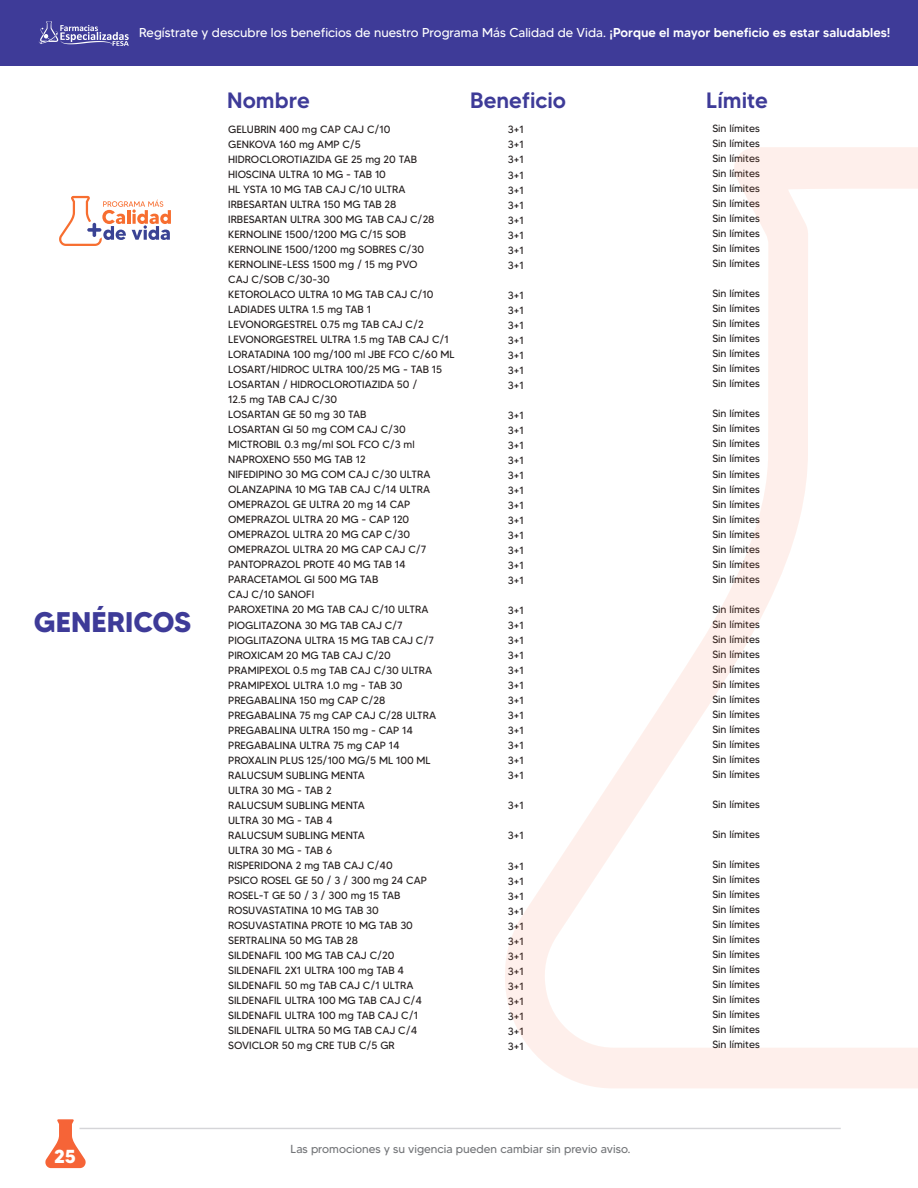
<style>
.page{position:relative;width:918px;height:1188px;background:#fff}
.page>*{position:absolute;margin:0;border:0;box-sizing:border-box;transform-origin:0 0}
.t1{font:700 28.35px "MADETOMMY";color:#3e3b98}
.t2{font:500 22.2px "MADETOMMY";color:#3e3b98}
.t3{font:700 18.9px "MADETOMMY";color:#fff}
.t4{font:12.9px "MADETOMMY";color:#fff}
.t5{font:11.7px "MADETOMMY";color:#737578}
.t6{font:10.5px/15px "MADETOMMY";color:#241f1f;text-align:justify}
.s1{font-weight:500}
</style>
<div class="page">
<svg style="left:59px;top:196px;width:112px;height:50px"></svg>
<hr style="left:79px;top:1128px;width:762px;height:1px;background:#96969e">
<svg style="left:45px;top:1119px;width:41px;height:49px"></svg>
<div style="left:0;top:0;width:918px;height:65px;background:#3e3b98"></div>
<svg style="left:39px;top:21px;width:90px;height:25px"></svg>
<svg style="left:505px;top:147px;width:413px;height:941px"></svg>
<p class="t4" style="left:139px;top:24px;width:753px">Regístrate y descubre los beneficios de nuestro Programa Más Calidad de Vida. <span class="s1">¡Porque el mayor beneficio es estar saludables!</span></p>
<h1 class="t1" style="left:34px;top:604px;width:159px">GENÉRICOS</h1>
<h3 class="t3" style="left:54px;top:1144px;width:23px">25</h3>
<h2 class="t2" style="left:227px;top:86px;width:84px">Nombre</h2>
<h2 class="t2" style="left:470px;top:86px;width:98px">Beneficio</h2>
<h2 class="t2" style="left:706px;top:86px;width:63px">Límite</h2>
<p class="t6" style="left:508px;top:122px;width:18px">3+1<br>3+1<br>3+1<br>3+1<br>3+1<br>3+1<br>3+1<br>3+1<br>3+1<br>3+1</p>
<p class="t6" style="left:508px;top:287px;width:18px">3+1<br>3+1<br>3+1<br>3+1<br>3+1<br>3+1<br>3+1</p>
<p class="t6" style="left:508px;top:407px;width:18px">3+1<br>3+1<br>3+1<br>3+1<br>3+1<br>3+1<br>3+1<br>3+1<br>3+1<br>3+1<br>3+1<br>3+1</p>
<p class="t6" style="left:508px;top:602px;width:18px">3+1<br>3+1<br>3+1<br>3+1<br>3+1<br>3+1<br>3+1<br>3+1<br>3+1<br>3+1<br>3+1<br>3+1</p>
<p class="t6" style="left:508px;top:797px;width:18px">3+1</p>
<p class="t6" style="left:508px;top:827px;width:18px">3+1</p>
<p class="t6" style="left:508px;top:858px;width:18px">3+1<br>3+1<br>3+1<br>3+1<br>3+1<br>3+1<br>3+1<br>3+1<br>3+1<br>3+1<br>3+1<br>3+1<br>3+1</p>
<p class="t6" style="left:712px;top:121px;width:49px">Sin límites Sin límites Sin límites Sin límites Sin límites Sin límites Sin límites Sin límites Sin límites Sin límites</p>
<p class="t6" style="left:712px;top:286px;width:49px">Sin límites Sin límites Sin límites Sin límites Sin límites Sin límites Sin límites</p>
<p class="t6" style="left:712px;top:406px;width:49px">Sin límites Sin límites Sin límites Sin límites Sin límites Sin límites Sin límites Sin límites Sin límites Sin límites Sin límites Sin límites</p>
<p class="t6" style="left:712px;top:601px;width:49px">Sin límites Sin límites Sin límites Sin límites Sin límites Sin límites Sin límites Sin límites Sin límites Sin límites Sin límites Sin límites</p>
<p class="t6" style="left:712px;top:796px;width:49px">Sin límites</p>
<p class="t6" style="left:712px;top:826px;width:49px">Sin límites</p>
<p class="t6" style="left:712px;top:856px;width:49px">Sin límites Sin límites Sin límites Sin límites Sin límites Sin límites Sin límites Sin límites Sin límites Sin límites Sin límites Sin límites Sin límites</p>
<p class="t6" style="left:228px;top:122px;width:228px;text-align:left">GELUBRIN 400 mg CAP CAJ C/10<br>GENKOVA 160 mg AMP C/5<br>HIDROCLOROTIAZIDA GE 25 mg 20 TAB<br>HIOSCINA ULTRA 10 MG - TAB 10<br>HL YSTA 10 MG TAB CAJ C/10 ULTRA<br>IRBESARTAN ULTRA 150 MG TAB 28<br>IRBESARTAN ULTRA 300 MG TAB CAJ C/28<br>KERNOLINE 1500/1200 MG C/15 SOB<br>KERNOLINE 1500/1200 mg SOBRES C/30<br>KERNOLINE-LESS 1500 mg / 15 mg PVO<br>CAJ C/SOB C/30-30<br>KETOROLACO ULTRA 10 MG TAB CAJ C/10<br>LADIADES ULTRA 1.5 mg TAB 1<br>LEVONORGESTREL 0.75 mg TAB CAJ C/2<br>LEVONORGESTREL ULTRA 1.5 mg TAB CAJ C/1<br>LORATADINA 100 mg/100 ml JBE FCO C/60 ML<br>LOSART/HIDROC ULTRA 100/25 MG - TAB 15<br>LOSARTAN / HIDROCLOROTIAZIDA 50 /<br>12.5 mg TAB CAJ C/30<br>LOSARTAN GE 50 mg 30 TAB<br>LOSARTAN GI 50 mg COM CAJ C/30<br>MICTROBIL 0.3 mg/ml SOL FCO C/3 ml<br>NAPROXENO 550 MG TAB 12<br>NIFEDIPINO 30 MG COM CAJ C/30 ULTRA<br>OLANZAPINA 10 MG TAB CAJ C/14 ULTRA<br>OMEPRAZOL GE ULTRA 20 mg 14 CAP<br>OMEPRAZOL ULTRA 20 MG - CAP 120<br>OMEPRAZOL ULTRA 20 MG CAP C/30<br>OMEPRAZOL ULTRA 20 MG CAP CAJ C/7<br>PANTOPRAZOL PROTE 40 MG TAB 14<br>PARACETAMOL GI 500 MG TAB<br>CAJ C/10 SANOFI<br>PAROXETINA 20 MG TAB CAJ C/10 ULTRA<br>PIOGLITAZONA 30 MG TAB CAJ C/7<br>PIOGLITAZONA ULTRA 15 MG TAB CAJ C/7<br>PIROXICAM 20 MG TAB CAJ C/20<br>PRAMIPEXOL 0.5 mg TAB CAJ C/30 ULTRA<br>PRAMIPEXOL ULTRA 1.0 mg - TAB 30<br>PREGABALINA 150 mg CAP C/28<br>PREGABALINA 75 mg CAP CAJ C/28 ULTRA<br>PREGABALINA ULTRA 150 mg - CAP 14<br>PREGABALINA ULTRA 75 mg CAP 14<br>PROXALIN PLUS 125/100 MG/5 ML 100 ML<br>RALUCSUM SUBLING MENTA<br>ULTRA 30 MG - TAB 2<br>RALUCSUM SUBLING MENTA<br>ULTRA 30 MG - TAB 4<br>RALUCSUM SUBLING MENTA<br>ULTRA 30 MG - TAB 6<br>RISPERIDONA 2 mg TAB CAJ C/40<br>PSICO ROSEL GE 50 / 3 / 300 mg 24 CAP<br>ROSEL-T GE 50 / 3 / 300 mg 15 TAB<br>ROSUVASTATINA 10 MG TAB 30<br>ROSUVASTATINA PROTE 10 MG TAB 30<br>SERTRALINA 50 MG TAB 28<br>SILDENAFIL 100 MG TAB CAJ C/20<br>SILDENAFIL 2X1 ULTRA 100 mg TAB 4<br>SILDENAFIL 50 mg TAB CAJ C/1 ULTRA<br>SILDENAFIL ULTRA 100 MG TAB CAJ C/4<br>SILDENAFIL ULTRA 100 mg TAB CAJ C/1<br>SILDENAFIL ULTRA 50 MG TAB CAJ C/4<br>SOVICLOR 50 mg CRE TUB C/5 GR</p>
<p class="t5" style="left:290px;top:1142px;width:342px">Las promociones y su vigencia pueden cambiar sin previo aviso.</p>
</div>
